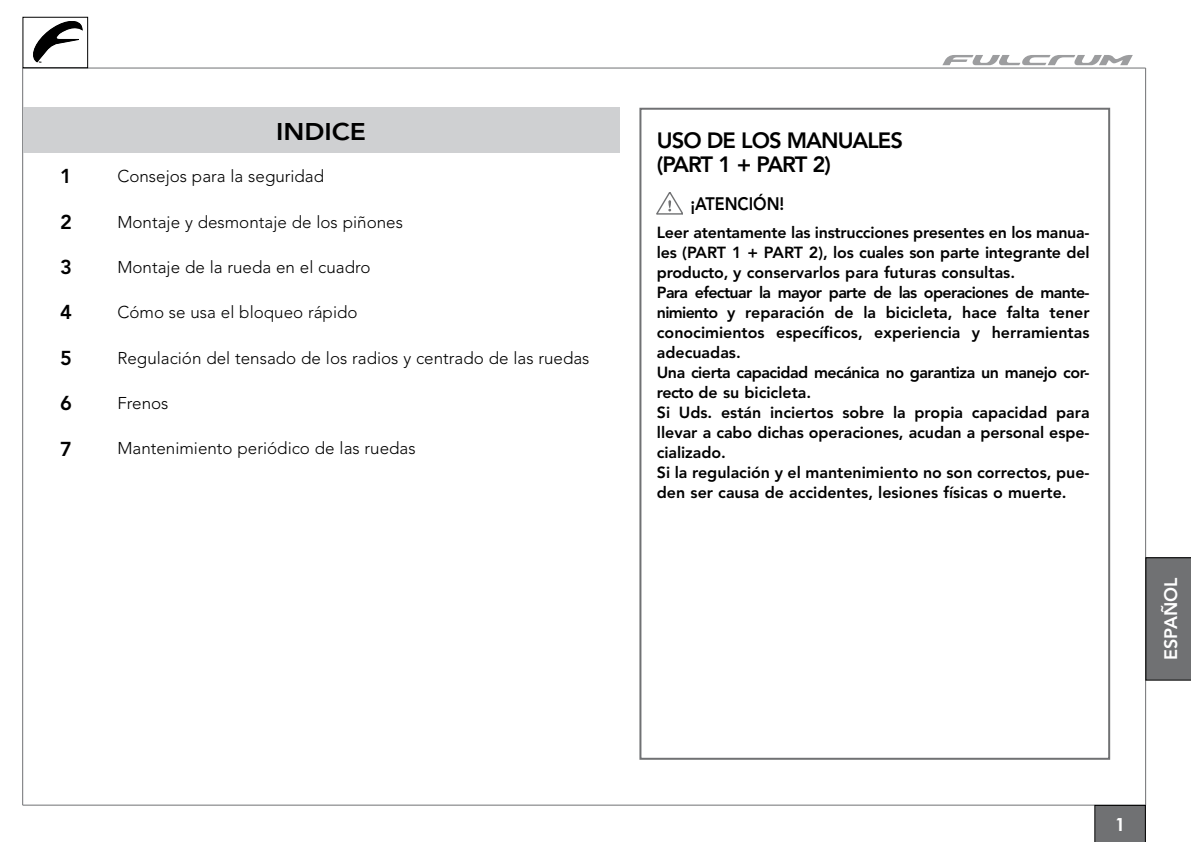
<style>
.page{position:relative;width:1191px;height:842px;background:#fff}
.page>*{position:absolute;margin:0;border:0;box-sizing:border-box;transform-origin:0 0}
.t1{font:800 24px "Avenir";color:#000;scale:1.1 1}
.t2{font:800 22px/24px "Avenir";letter-spacing:-.045em;color:#000}
.t3{font:800 20px "Avenir";color:#000}
.t4{font:800 18px "Avenir";color:#000;scale:.9 1}
.t5{font:800 18px "Avenir";color:#fff}
.t6{font:700 18px "Century Gothic";color:#fff}
.t7{font:300 17px "Avenir";color:#000}
.t8{font:800 16px/20px "Avenir";color:#000}
</style>
<div class="page">
<hr style="left:22px;top:68px;width:1px;height:737px;background:#707173">
<hr style="left:23px;top:805px;width:1122px;height:1px;background:#707173">
<hr style="left:23px;top:68px;width:1122px;height:1px;background:#707173">
<hr style="left:1145px;top:68px;width:1px;height:737px;background:#707173">
<svg style="left:1094px;top:805px;width:51px;height:37px;background:#6b6c6e"></svg>
<div style="left:1145px;top:557px;width:46px;height:123px;background:#707173"></div>
<svg style="left:942px;top:55px;width:190px;height:10px"></svg>
<svg style="left:33px;top:21px;width:49px;height:42px"></svg>
<div style="left:23px;top:17px;width:65px;height:51px;border:1px solid #000"></div>
<div style="left:639px;top:108px;width:471px;height:652px;border:2px solid #707173"></div>
<svg style="left:656px;top:193px;width:26px;height:22px"></svg>
<div style="left:23px;top:108px;width:596px;height:45px;background:#cfd0d2"></div>
<h1 class="t1" style="left:276px;top:117px;width:83px">INDICE</h1>
<p class="t3" style="left:60px;top:165px;width:13px">1</p>
<p class="t7" style="left:117px;top:166px;width:208px">Consejos para la seguridad</p>
<p class="t3" style="left:60px;top:210px;width:13px">2</p>
<p class="t7" style="left:117px;top:212px;width:287px">Montaje y desmontaje de los piñones</p>
<p class="t3" style="left:60px;top:255px;width:13px">3</p>
<p class="t7" style="left:117px;top:257px;width:255px">Montaje de la rueda en el cuadro</p>
<p class="t3" style="left:60px;top:301px;width:13px">4</p>
<p class="t7" style="left:117px;top:302px;width:242px">Cómo se usa el bloqueo rápido</p>
<p class="t3" style="left:60px;top:346px;width:13px">5</p>
<p class="t7" style="left:117px;top:348px;width:473px">Regulación del tensado de los radios y centrado de las ruedas</p>
<p class="t3" style="left:60px;top:391px;width:13px">6</p>
<p class="t7" style="left:117px;top:393px;width:53px">Frenos</p>
<p class="t3" style="left:60px;top:437px;width:13px">7</p>
<p class="t7" style="left:117px;top:438px;width:300px">Mantenimiento periódico de las ruedas</p>
<h2 class="t2" style="left:657px;top:128px;width:248px">USO DE LOS MANUALES (PART 1 + PART 2)</h2>
<p class="t4" style="left:690px;top:194px;width:106px">¡ATENCIÓN!</p>
<p class="t8" style="left:657px;top:223px;width:434px">Leer atentamente las instrucciones presentes en los manua&shy;les (PART 1 + PART 2), los cuales son parte integrante del producto, y conservarlos para futuras consultas.<br>Para efectuar la mayor parte de las operaciones de mante&shy;nimiento y reparación de la bicicleta, hace falta tener conocimientos específicos, experiencia y herramientas adecuadas.<br>Una cierta capacidad mecánica no garantiza un manejo cor&shy;recto de su bicicleta.<br>Si Uds. están inciertos sobre la propia capacidad para llevar a cabo dichas operaciones, acudan a personal espe&shy;cializado.<br>Si la regulación y el mantenimiento no son correctos, pue&shy;den ser causa de accidentes, lesiones físicas o muerte.</p>
<p class="t5" style="left:1160px;top:660px;width:84px;rotate:-90deg">ESPAÑOL</p>
<p class="t6" style="left:1115px;top:813px;width:12px">1</p>
</div>
